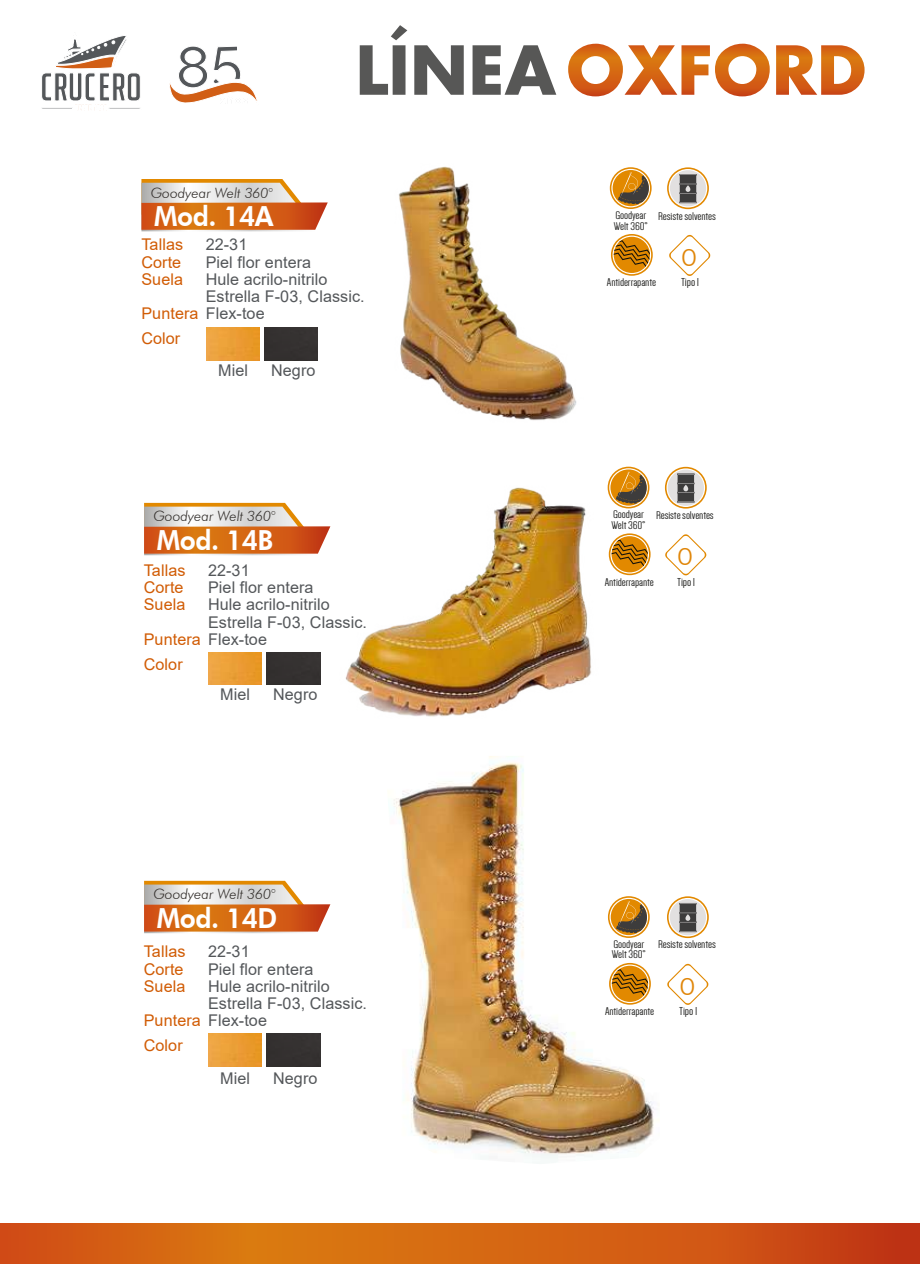
<style>
.page{position:relative;width:920px;height:1264px;background:#fff}
.page>*{position:absolute;margin:0;border:0;box-sizing:border-box;transform-origin:0 0}
.t1{font:800 27.6px "Futura BT";letter-spacing:-.02em;color:#fff;scale:.95 1}
.t2{font:300 23.7px "Futura BT";color:#e08609;scale:1.16 1}
.t3{font:16.2px/17.2px "Arial";letter-spacing:.005em;color:#54575a}
.t4{font:16.2px/17.2px "Arial";letter-spacing:.005em;color:#d15c05;text-align:justify}
.t5{font:italic 300 14.25px "Futura BT";color:#332f2c}
.t6{font:11.85px "Dense";letter-spacing:-.01em;color:#1d1d1b;scale:1.22 1}
.t7{font:11.55px/10.1px "Dense";letter-spacing:-.01em;color:#1d1d1b;scale:1.22 1}
.s1{color:#54575a}
</style>
<div class="page">
<svg style="left:651px;top:247px;width:1px;height:16px"></svg>
<svg style="left:667px;top:167px;width:41px;height:42px"></svg>
<svg style="left:669px;top:234px;width:41px;height:42px"></svg>
<svg style="left:667px;top:896px;width:41px;height:42px"></svg>
<svg style="left:667px;top:963px;width:41px;height:42px"></svg>
<img style="left:264px;top:327px;width:44px;height:33px">
<img style="left:206px;top:327px;width:54px;height:33px">
<img style="left:208px;top:652px;width:45px;height:33px">
<div style="left:267px;top:1033px;width:53px;height:33px;background:#343130"></div>
<img style="left:208px;top:1033px;width:54px;height:33px">
<svg style="left:141px;top:179px;width:167px;height:52px;background:#db9965"></svg>
<svg style="left:144px;top:503px;width:109px;height:52px;background:#da9b65"></svg>
<svg style="left:144px;top:881px;width:186px;height:52px"></svg>
<img style="left:394px;top:788px;width:261px;height:371px">
<svg style="left:0;top:1224px;width:919px;height:40px;background:#d25e13"></svg>
<svg style="left:359px;top:25px;width:48px;height:70px"></svg>
<svg style="left:414px;top:45px;width:49px;height:50px"></svg>
<svg style="left:472px;top:45px;width:84px;height:50px"></svg>
<svg style="left:568px;top:44px;width:201px;height:52px"></svg>
<svg style="left:776px;top:45px;width:88px;height:50px"></svg>
<svg style="left:41px;top:35px;width:100px;height:75px"></svg>
<svg style="left:169px;top:46px;width:89px;height:57px"></svg>
<img style="left:308px;top:166px;width:343px;height:255px">
<img style="left:253px;top:466px;width:453px;height:322px">
<p class="t5" style="left:151px;top:184px;width:124px">Goodyear Welt 360°</p>
<h1 class="t1" style="left:154px;top:200px;width:127px">Mod. 14A</h1>
<p class="t3" style="left:206px;top:236px;width:160px">22-31<br>Piel flor entera<br>Hule acrilo-nitrilo<br>Estrella F-03, Classic.</p>
<p class="t4" style="left:141px;top:236px;width:43px">Tallas Corte Suela</p>
<p class="t4" style="left:141px;top:301px;width:125px;line-height:24.8px">Puntera <span class="s1">Flex-toe<br></span>Color</p>
<p class="t3" style="left:218px;top:361px;width:31px">Miel</p>
<p class="t3" style="left:271px;top:361px;width:46px">Negro</p>
<p class="t5" style="left:153px;top:508px;width:124px">Goodyear Welt 360°</p>
<h1 class="t1" style="left:157px;top:523px;width:124px">Mod. 14B</h1>
<p class="t3" style="left:208px;top:561px;width:160px">22-31<br>Piel flor entera<br>Hule acrilo-nitrilo<br>Estrella F-03, Classic.</p>
<p class="t4" style="left:144px;top:561px;width:43px">Tallas Corte Suela</p>
<p class="t4" style="left:144px;top:627px;width:125px;line-height:24.8px">Puntera <span class="s1">Flex-toe<br></span>Color</p>
<p class="t3" style="left:220px;top:686px;width:31px">Miel</p>
<p class="t3" style="left:273px;top:686px;width:46px">Negro</p>
<p class="t5" style="left:153px;top:886px;width:124px">Goodyear Welt 360°</p>
<h1 class="t1" style="left:157px;top:901px;width:128px">Mod. 14D</h1>
<p class="t3" style="left:208px;top:943px;width:160px">22-31<br>Piel flor entera<br>Hule acrilo-nitrilo<br>Estrella F-03, Classic.</p>
<p class="t4" style="left:144px;top:943px;width:43px">Tallas Corte Suela</p>
<p class="t4" style="left:144px;top:1008px;width:125px;line-height:24.8px">Puntera <span class="s1">Flex-toe<br></span>Color</p>
<p class="t3" style="left:220px;top:1069px;width:31px">Miel</p>
<p class="t3" style="left:273px;top:1069px;width:46px">Negro</p>
<p class="t7" style="left:613px;top:211px;width:85px">Goodyear Resistesolventes<br>Welt 360°</p>
<p class="t7" style="left:606px;top:277px;width:42px">Antiderrapante</p>
<h2 class="t2" style="left:681px;top:243px;width:15px">0</h2>
<p class="t6" style="left:680px;top:277px;width:16px">Tipo 1</p>
<p class="t7" style="left:611px;top:510px;width:85px">Goodyear Resistesolventes<br>Welt 360°</p>
<p class="t7" style="left:604px;top:577px;width:42px">Antiderrapante</p>
<h2 class="t2" style="left:677px;top:543px;width:15px">0</h2>
<p class="t6" style="left:677px;top:576px;width:16px">Tipo 1</p>
<p class="t7" style="left:611px;top:940px;width:87px">Goodyear Resistesolventes<br>Welt 360°</p>
<p class="t7" style="left:605px;top:1006px;width:42px">Antiderrapante</p>
<h2 class="t2" style="left:679px;top:972px;width:15px">0</h2>
<p class="t6" style="left:679px;top:1005px;width:16px">Tipo 1</p>
</div>
